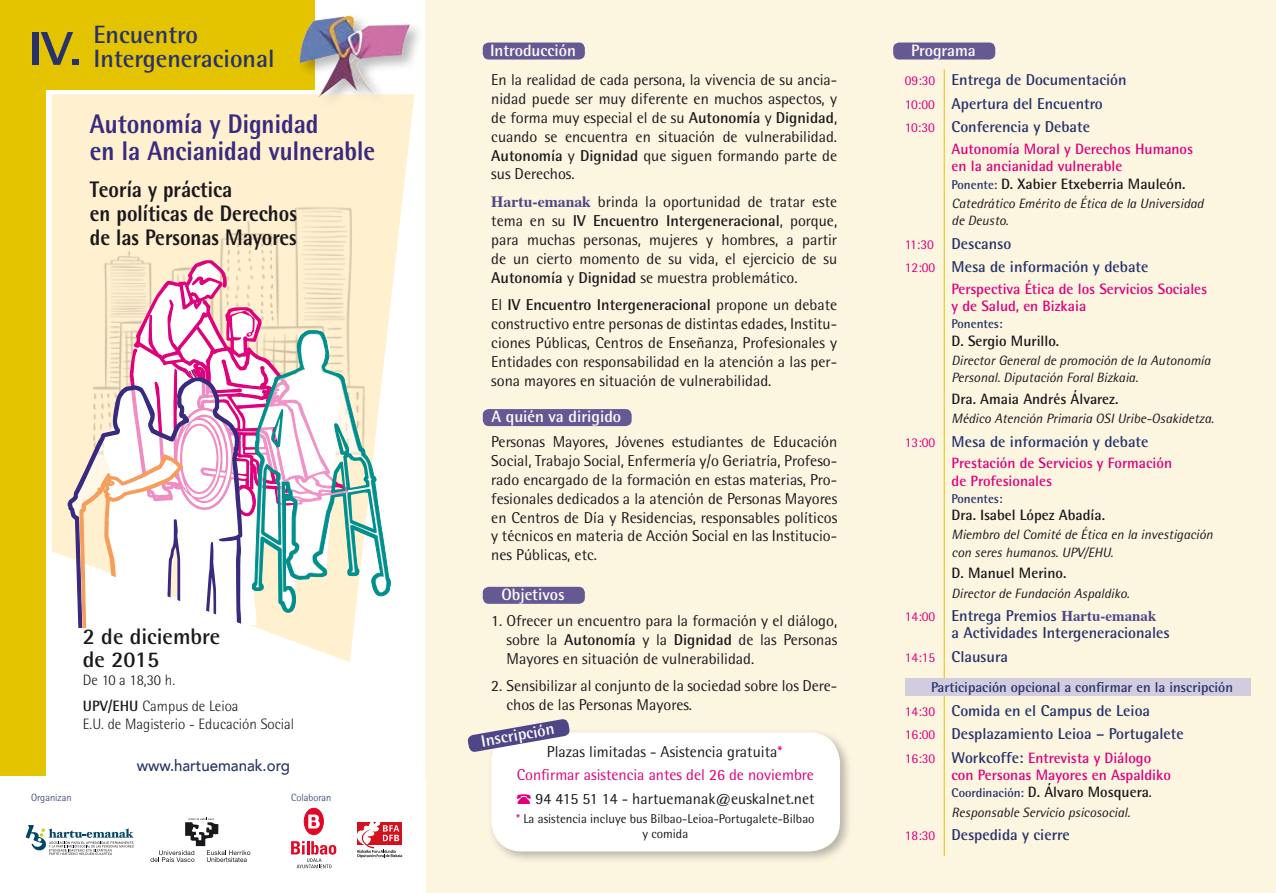
<style>
.page{position:relative;width:1276px;height:893px;background:#fff}
.page>*{position:absolute;margin:0;border:0;box-sizing:border-box;transform-origin:0 0}
.t1{font:700 47.55px "Rotis Semi Sans";color:#27326a;scale:1.19 1}
.t2{font:800 27px/27px "Rotis Semi Sans";color:#382a7f;scale:.9 1}
.t3{font:700 25.05px/23.7px "Rotis Semi Sans";color:#27326a}
.t4{font:800 22.5px/24px "Rotis Semi Sans";color:#1b181c;scale:.9 1}
.t5{font:700 22.5px/23px "Rotis Semi Sans";color:#1b181c}
.t6{font:700 16.5px "Rotis Semi Sans";color:#fff}
.t7{font:500 16.05px "Avenir";color:#27326a;scale:.93 1}
.t8{font:15.75px/18.9px "Rotis Semi Sans";color:#1b181c;text-align:justify}
.t9{font:700 15.75px/23.7px "Rotis Semi Sans";color:#27326a}
.t10{font:15.75px/23.1px "Rotis Semi Sans";color:#df007c;text-align:center}
.t11{font:700 15px/17.2px "Rotis Semi Sans";color:#df007c}
.t12{font:700 15px "Rotis Semi Sans";color:#1b181c}
.t13{font:300 15px/26.5px "Rotis Semi Sans";color:#1b181c}
.t14{font:700 14.25px "Rotis Semi Sans";color:#27326a}
.t15{font:italic 13.5px/17.2px "Rotis Semi Sans";color:#1b181c}
.t16{font:12.75px/15.3px "Rotis Semi Sans";color:#1b181c;text-align:center}
.t17{font:700 12.75px "Rotis Semi Sans";color:#27326a}
.t18{font:300 10.5px "Rotis Semi Sans";color:#27326a}
.s1{font-weight:700}
.s2{font-family:"Times";font-weight:700;color:#4e4686}
.s3{color:#1b181c}
.s4{color:#df007c}
.s5{font-weight:400;font-size:13.5px;color:#df007c}
.s6{font-size:12.75px;color:#27326a}
.s7{font-family:"Times";font-size:15px;color:#4e4686}
.s8{font-weight:400;font-size:13.5px}
.s9{font-size:15.75px;color:#27326a}
.s10{font-size:13.5px;color:#1b181c}
</style>
<div class="page">
<div style="left:425px;top:0;width:851px;height:893px;background:#fcf6e1"></div>
<hr style="left:944px;top:69px;width:1px;height:787px;background:#e4c300">
<div style="left:905px;top:679px;width:345px;height:17px;background:#d2ccdf"></div>
<div style="left:487px;top:728px;width:365px;height:136px;background:#1b181c;opacity:.3"></div>
<div style="left:491px;top:732px;width:349px;height:119px;background:#fff;border-radius:31px"></div>
<svg style="left:467px;top:719px;width:103px;height:34px"></svg>
<div style="left:483px;top:43px;width:102px;height:17px;background:#645992;border-radius:6px"></div>
<div style="left:893px;top:43px;width:102px;height:17px;background:#645992;border-radius:6px"></div>
<div style="left:483px;top:587px;width:102px;height:17px;background:#645992;border-radius:6px"></div>
<div style="left:483px;top:409px;width:148px;height:17px;background:#645992;border-radius:6px"></div>
<svg style="left:26px;top:825px;width:108px;height:30px"></svg>
<svg style="left:150px;top:818px;width:100px;height:44px"></svg>
<svg style="left:357px;top:822px;width:45px;height:36px"></svg>
<div style="left:0;top:0;width:315px;height:89px;background:#e4c300"></div>
<div style="left:297px;top:13px;width:128px;height:99px;background:#1b181c;opacity:.3"></div>
<img style="left:305px;top:16px;width:43px;height:19px">
<svg style="left:52px;top:94px;width:362px;height:463px;background:#fef1d4"></svg>
<svg style="left:129px;top:242px;width:220px;height:69px;background:#f7dcc9"></svg>
<svg style="left:68px;top:311px;width:323px;height:351px"></svg>
<div style="left:0;top:85px;width:46px;height:691px;background:#e4c300"></div>
<svg style="left:304px;top:808px;width:19px;height:27px"></svg>
<div style="left:304px;top:808px;width:19px;height:27px;border:1px solid #e30627;border-radius:50%"></div>
<svg style="left:309px;top:815px;width:10px;height:13px"></svg>
<svg style="left:291px;top:841px;width:45px;height:27px"></svg>
<h1 class="t1" style="left:28px;top:20px;width:47px">IV.</h1>
<h3 class="t3" style="left:94px;top:22px;width:183px">Encuentro<br>Intergeneracional</h3>
<h2 class="t2" style="left:90px;top:110px;width:318px">Autonomía y Dignidad<br>en la Ancianidad vulnerable</h2>
<h3 class="t4" style="left:90px;top:177px;width:231px">Teoría y práctica<br>en políticas de Derechos de las Personas Mayores</h3>
<h3 class="t5" style="left:83px;top:624px;width:139px">2 de diciembre de 2015</h3>
<p class="t13" style="left:83px;top:666px;width:157px">De 10 a 18,30 h.<br><span class="s1">UPV/EHU</span> Campus de Leioa</p>
<p class="t13" style="left:83px;top:711px;width:213px">E.U. de Magisterio - Educación Social</p>
<p class="t7" style="left:137px;top:751px;width:166px">www.hartuemanak.org</p>
<p class="t18" style="left:31px;top:791px;width:42px">Organizan</p>
<p class="t18" style="left:291px;top:791px;width:42px">Colaboran</p>
<p class="t6" style="left:490px;top:40px;width:87px">Introducción</p>
<p class="t6" style="left:911px;top:40px;width:66px">Programa</p>
<p class="t8" style="left:491px;top:70px;width:347px">En la realidad de cada persona, la vivencia de su ancia&shy;nidad puede ser muy diferente en muchos aspectos, y de forma muy especial el de su <span class="s1">Autonomía</span> y <span class="s1">Dignidad</span>, cuando se encuentra en situación de vulnerabilidad.<br><span class="s1">Autonomía</span> y <span class="s1">Dignidad</span> que siguen formando parte de sus Derechos.</p>
<p class="t8" style="left:491px;top:192px;width:347px"><span class="s2">Hartu-emanak</span> brinda la oportunidad de tratar este tema en su <span class="s1">IV Encuentro Intergeneracional</span>, porque, para muchas personas, mujeres y hombres, a partir de un cierto momento de su vida, el ejercicio de su <span class="s1">Autonomía</span> y <span class="s1">Dignidad</span> se muestra problemático.</p>
<p class="t8" style="left:491px;top:295px;width:347px">El <span class="s1">IV Encuentro Intergeneracional</span> propone un debate constructivo entre personas de distintas edades, Institu&shy;ciones Públicas, Centros de Enseñanza, Profesionales y Entidades con responsabilidad en la atención a las per&shy;sona mayores en situación de vulnerabilidad.</p>
<p class="t6" style="left:491px;top:407px;width:131px">A quién va dirigido</p>
<p class="t8" style="left:491px;top:432px;width:347px">Personas Mayores, Jóvenes estudiantes de Educación Social, Trabajo Social, Enfermería y/o Geriatría, Profeso&shy;rado encargado de la formación en estas materias, Pro&shy;fesionales dedicados a la atención de Personas Mayores en Centros de Día y Residencias, responsables políticos y técnicos en materia de Acción Social en las Institucio&shy;nes Públicas, etc.</p>
<p class="t6" style="left:501px;top:584px;width:65px">Objetivos</p>
<p class="t8" style="left:506px;top:611px;width:332px;text-indent:-15px">1. Ofrecer un encuentro para la formación y el diálogo, sobre la <span class="s1">Autonomía</span> y la <span class="s1">Dignidad</span> de las Personas Mayores en situación de vulnerabilidad.</p>
<p class="t8" style="left:506px;top:676px;width:332px;text-indent:-15px">2. Sensibilizar al conjunto de la sociedad sobre los Dere&shy;chos de las Personas Mayores.</p>
<p class="t10" style="left:517px;top:740px;width:299px"><span class="s3">Plazas limitadas - Asistencia gratuita</span>*<br>Confirmar asistencia antes del 26 de noviembre</p>
<p class="t8" style="left:535px;top:789px;width:280px">94 415 51 14 - hartuemanak@euskalnet.net</p>
<p class="t16" style="left:516px;top:811px;width:300px"><span class="s4">*</span> La asistencia incluye bus Bilbao-Leioa-Portugalete-Bilbao y comida</p>
<p class="t6" style="left:479px;top:731px;width:75px;rotate:-10deg">Inscripción</p>
<p class="t9" style="left:905px;top:68px;width:223px"><span class="s5">09:30</span> Entrega de Documentación<br><span class="s5">10:00</span> Apertura del Encuentro<br><span class="s5">10:30</span> Conferencia y Debate</p>
<p class="t11" style="left:951px;top:140px;width:243px">Autonomía Moral y Derechos Humanos en la ancianidad vulnerable<br><span class="s6">Ponente:</span> <span class="s3">D. Xabier Etxeberria Mauleón.</span></p>
<p class="t15" style="left:951px;top:194px;width:253px">Catedrático Emérito de Ética de la Universidad de Deusto.</p>
<p class="t9" style="left:905px;top:231px;width:245px"><span class="s5">11:30</span> Descanso<br><span class="s5">12:00</span> Mesa de información y debate</p>
<p class="t11" style="left:951px;top:280px;width:257px">Perspectiva Ética de los Servicios Sociales y de Salud, en Bizkaia</p>
<p class="t17" style="left:951px;top:316px;width:53px">Ponentes:</p>
<p class="t12" style="left:951px;top:331px;width:109px">D. Sergio Murillo.</p>
<p class="t15" style="left:951px;top:352px;width:260px">Director General de promoción de la Autonomía<br>Personal. Diputación Foral Bizkaia.</p>
<p class="t12" style="left:951px;top:389px;width:168px">Dra. Amaia Andrés Álvarez.</p>
<p class="t15" style="left:951px;top:410px;width:264px">Médico Atención Primaria OSI Uribe-Osakidetza.</p>
<p class="t9" style="left:905px;top:429px;width:245px"><span class="s5">13:00</span> Mesa de información y debate</p>
<p class="t11" style="left:951px;top:454px;width:222px">Prestación de Servicios y Formación de Profesionales</p>
<p class="t17" style="left:951px;top:491px;width:53px">Ponentes:</p>
<p class="t12" style="left:951px;top:506px;width:155px">Dra. Isabel López Abadía.</p>
<p class="t15" style="left:951px;top:526px;width:263px">Miembro del Comité de Ética en la investigación con seres humanos. UPV/EHU.</p>
<p class="t12" style="left:951px;top:564px;width:116px">D. Manuel Merino.</p>
<p class="t15" style="left:951px;top:584px;width:180px">Director de Fundación Aspaldiko.</p>
<p class="t9" style="left:951px;top:607px;width:220px;line-height:17.2px;text-indent:-47px"><span class="s5">14:00</span> Entrega Premios <span class="s7">Hartu-emanak<br></span>a Actividades Intergeneracionales</p>
<p class="t9" style="left:905px;top:645px;width:105px"><span class="s5">14:15</span> Clausura</p>
<p class="t14" style="left:931px;top:678px;width:303px">Participación opcional a confirmar en la inscripción</p>
<p class="t9" style="left:905px;top:698px;width:280px"><span class="s5">14:30</span> Comida en el Campus de Leioa<br><span class="s5">16:00</span> Desplazamiento Leioa – Portugalete</p>
<p class="t11" style="left:951px;top:749px;width:221px;text-indent:-47px"><span class="s8">16:30</span> <span class="s9">Workcoffe:</span> Entrevista y Diálogo con Personas Mayores en Aspaldiko<br><span class="s6">Coordinación:</span> <span class="s3">D. Álvaro Mosquera</span><span class="s10">.</span></p>
<p class="t15" style="left:951px;top:803px;width:180px">Responsable Servicio psicosocial.</p>
<p class="t9" style="left:905px;top:823px;width:166px"><span class="s5">18:30</span> Despedida y cierre</p>
</div>
